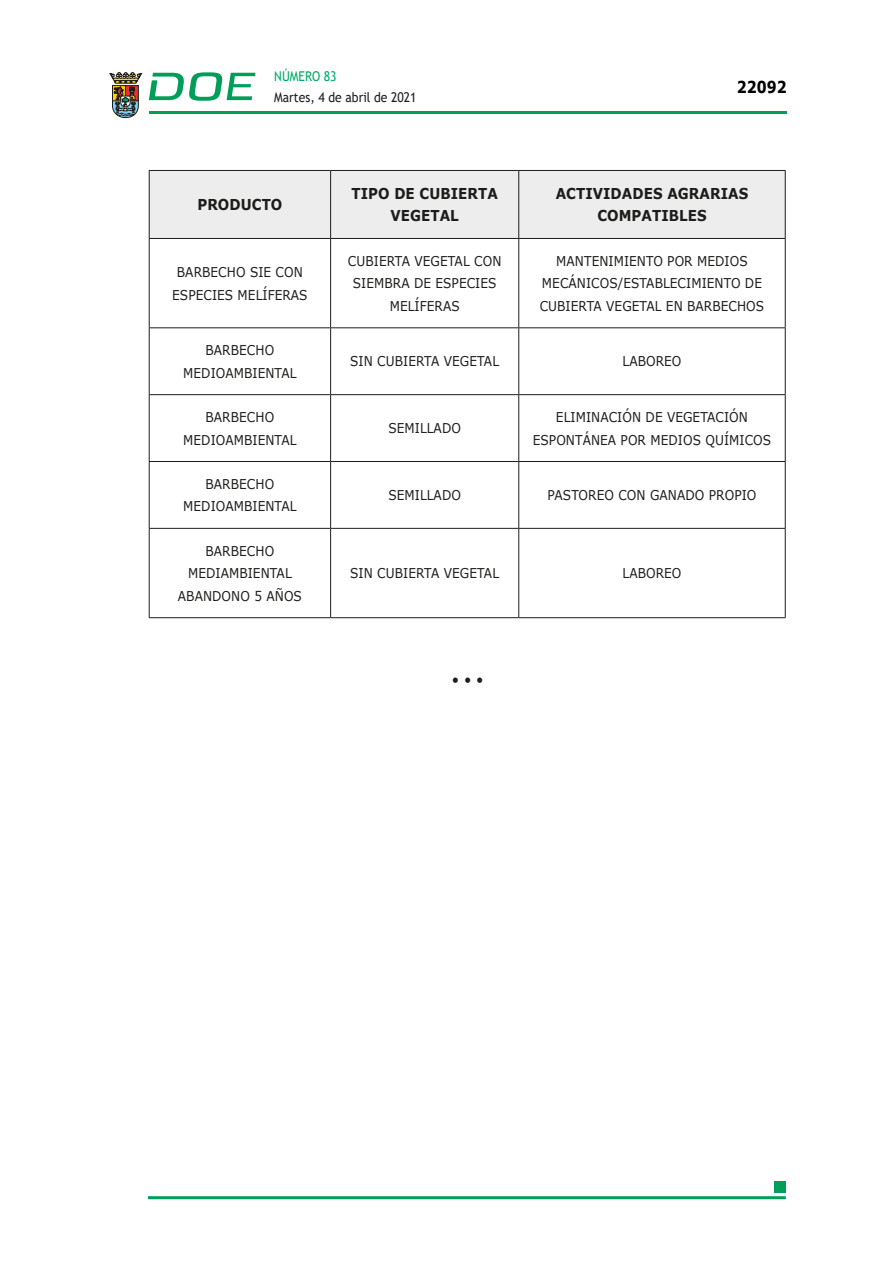
<style>
.page{position:relative;width:893px;height:1263px;background:#fff}
.page>*{position:absolute;margin:0;border:0;box-sizing:border-box;transform-origin:0 0}
.t1{font:700 16.5px "Verdana";color:#000;scale:.85 1}
.ENCABEZADO_TABLA{font:700 15px/22.5px "Verdana";letter-spacing:.005em;color:#1d1d1b;text-align:center;scale:.9 1}
.CUERPO_DE_TEXTO{font:15px "Verdana";color:#1d1d1b;scale:.9 1}
.CUERPO_DE_TEXTO-2{font:13.5px/22.5px "Verdana";letter-spacing:.005em;color:#1d1d1b;text-align:center;scale:.9 1}
.t2{font:13.5px "Trebuchet MS";color:#1d1d1b;scale:.9 1}
.t3{font:13.5px "Trebuchet MS";color:#00ab67;scale:.9 1}
</style>
<div class="page">
<hr style="left:149px;top:111px;width:638px;height:3px;background:#009e59">
<svg style="left:109px;top:72px;width:33px;height:46px"></svg>
<svg style="left:149px;top:72px;width:106px;height:29px"></svg>
<hr style="left:148px;top:1196px;width:638px;height:3px;background:#009e59">
<div style="left:775px;top:1181px;width:11px;height:11px;background:#009e59"></div>
<div style="left:150px;top:171px;width:635px;height:67px;background:#ededed"></div>
<hr style="left:149px;top:170px;width:182px;height:1px;background:#1d1d1b">
<hr style="left:149px;top:171px;width:1px;height:67px;background:#1d1d1b">
<hr style="left:331px;top:170px;width:188px;height:1px;background:#1d1d1b">
<hr style="left:330px;top:171px;width:1px;height:67px;background:#1d1d1b">
<hr style="left:519px;top:170px;width:267px;height:1px;background:#1d1d1b">
<hr style="left:518px;top:171px;width:1px;height:67px;background:#1d1d1b">
<hr style="left:785px;top:171px;width:1px;height:67px;background:#1d1d1b">
<hr style="left:149px;top:238px;width:182px;height:1px;background:#1d1d1b">
<hr style="left:331px;top:238px;width:188px;height:1px;background:#1d1d1b">
<hr style="left:519px;top:238px;width:267px;height:1px;background:#1d1d1b">
<hr style="left:149px;top:239px;width:1px;height:88px;background:#1d1d1b">
<hr style="left:330px;top:239px;width:1px;height:88px;background:#1d1d1b">
<hr style="left:518px;top:239px;width:1px;height:88px;background:#1d1d1b">
<hr style="left:785px;top:239px;width:1px;height:88px;background:#1d1d1b">
<hr style="left:149px;top:327px;width:182px;height:1px;background:#1d1d1b">
<hr style="left:149px;top:328px;width:1px;height:66px;background:#1d1d1b">
<hr style="left:331px;top:327px;width:188px;height:1px;background:#1d1d1b">
<hr style="left:330px;top:328px;width:1px;height:66px;background:#1d1d1b">
<hr style="left:519px;top:327px;width:267px;height:1px;background:#1d1d1b">
<hr style="left:518px;top:328px;width:1px;height:66px;background:#1d1d1b">
<hr style="left:785px;top:328px;width:1px;height:66px;background:#1d1d1b">
<hr style="left:149px;top:394px;width:182px;height:1px;background:#1d1d1b">
<hr style="left:149px;top:395px;width:1px;height:66px;background:#1d1d1b">
<hr style="left:331px;top:394px;width:188px;height:1px;background:#1d1d1b">
<hr style="left:330px;top:395px;width:1px;height:66px;background:#1d1d1b">
<hr style="left:519px;top:394px;width:267px;height:1px;background:#1d1d1b">
<hr style="left:518px;top:395px;width:1px;height:66px;background:#1d1d1b">
<hr style="left:785px;top:395px;width:1px;height:66px;background:#1d1d1b">
<hr style="left:149px;top:461px;width:182px;height:1px;background:#1d1d1b">
<hr style="left:149px;top:462px;width:1px;height:66px;background:#1d1d1b">
<hr style="left:331px;top:461px;width:188px;height:1px;background:#1d1d1b">
<hr style="left:330px;top:462px;width:1px;height:66px;background:#1d1d1b">
<hr style="left:519px;top:461px;width:267px;height:1px;background:#1d1d1b">
<hr style="left:518px;top:462px;width:1px;height:66px;background:#1d1d1b">
<hr style="left:785px;top:462px;width:1px;height:66px;background:#1d1d1b">
<hr style="left:149px;top:528px;width:182px;height:1px;background:#1d1d1b">
<hr style="left:149px;top:529px;width:1px;height:88px;background:#1d1d1b">
<hr style="left:331px;top:528px;width:188px;height:1px;background:#1d1d1b">
<hr style="left:330px;top:529px;width:1px;height:88px;background:#1d1d1b">
<hr style="left:519px;top:528px;width:267px;height:1px;background:#1d1d1b">
<hr style="left:518px;top:529px;width:1px;height:88px;background:#1d1d1b">
<hr style="left:785px;top:529px;width:1px;height:88px;background:#1d1d1b">
<hr style="left:149px;top:617px;width:182px;height:1px;background:#1d1d1b">
<hr style="left:331px;top:617px;width:188px;height:1px;background:#1d1d1b">
<hr style="left:519px;top:617px;width:267px;height:1px;background:#1d1d1b">
<p class="t3" style="left:274px;top:67px;width:71px">NÚMERO 83</p>
<p class="t2" style="left:274px;top:88px;width:160px">Martes, 4 de abril de 2021</p>
<p class="t1" style="left:737px;top:75px;width:60px">22092</p>
<p class="ENCABEZADO_TABLA" style="left:197px;top:193px;width:96px">PRODUCTO</p>
<p class="ENCABEZADO_TABLA" style="left:351px;top:182px;width:164px">TIPO DE CUBIERTA<br>VEGETAL</p>
<p class="ENCABEZADO_TABLA" style="left:556px;top:182px;width:215px">ACTIVIDADES AGRARIAS<br>COMPATIBLES</p>
<p class="CUERPO_DE_TEXTO-2" style="left:172px;top:261px;width:152px">BARBECHO SIE CON<br>ESPECIES MELÍFERAS</p>
<p class="CUERPO_DE_TEXTO-2" style="left:348px;top:249px;width:172px">CUBIERTA VEGETAL CON<br>SIEMBRA DE ESPECIES<br>MELÍFERAS</p>
<p class="CUERPO_DE_TEXTO-2" style="left:540px;top:249px;width:251px">MANTENIMIENTO POR MEDIOS<br>MECÁNICOS/ESTABLECIMIENTO DE<br>CUBIERTA VEGETAL EN BARBECHOS</p>
<p class="CUERPO_DE_TEXTO-2" style="left:183px;top:339px;width:127px">BARBECHO<br>MEDIOAMBIENTAL</p>
<p class="CUERPO_DE_TEXTO-2" style="left:350px;top:350px;width:167px">SIN CUBIERTA VEGETAL</p>
<p class="CUERPO_DE_TEXTO-2" style="left:622px;top:350px;width:67px">LABOREO</p>
<p class="CUERPO_DE_TEXTO-2" style="left:183px;top:406px;width:127px">BARBECHO<br>MEDIOAMBIENTAL</p>
<p class="CUERPO_DE_TEXTO-2" style="left:388px;top:417px;width:82px">SEMILLADO</p>
<p class="CUERPO_DE_TEXTO-2" style="left:533px;top:406px;width:266px">ELIMINACIÓN DE VEGETACIÓN<br>ESPONTÁNEA POR MEDIOS QUÍMICOS</p>
<p class="CUERPO_DE_TEXTO-2" style="left:183px;top:472px;width:127px">BARBECHO<br>MEDIOAMBIENTAL</p>
<p class="CUERPO_DE_TEXTO-2" style="left:388px;top:484px;width:82px">SEMILLADO</p>
<p class="CUERPO_DE_TEXTO-2" style="left:548px;top:484px;width:234px">PASTOREO CON GANADO PROPIO</p>
<p class="CUERPO_DE_TEXTO-2" style="left:178px;top:539px;width:139px">BARBECHO<br>MEDIAMBIENTAL<br>ABANDONO 5 AÑOS</p>
<p class="CUERPO_DE_TEXTO-2" style="left:350px;top:562px;width:167px">SIN CUBIERTA VEGETAL</p>
<p class="CUERPO_DE_TEXTO-2" style="left:622px;top:562px;width:67px">LABOREO</p>
<p class="CUERPO_DE_TEXTO" style="left:452px;top:669px;width:37px">• • •</p>
</div>
